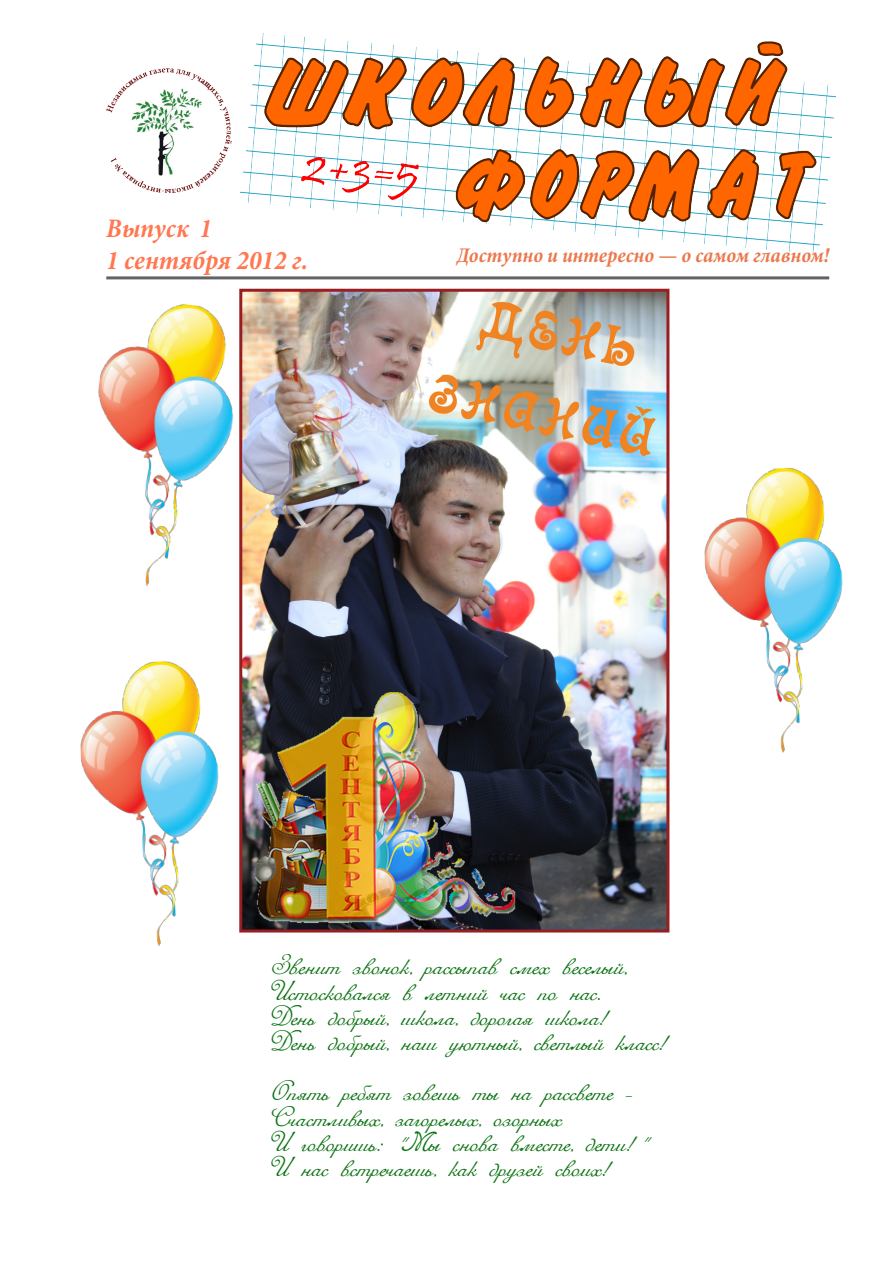
<style>
.page{position:relative;width:893px;height:1263px;background:#fff}
.page>*{position:absolute;margin:0;border:0;box-sizing:border-box;transform-origin:0 0}
.t1{font:italic 700 condensed 27px "Minion Pro";color:#ff7851}
.t2{font:21px "Romana Script";color:#0b7312}
.t3{font:italic 700 condensed 21px "Minion Pro";color:#ec774c}
.s1{font-family:"Romanticascript"}
</style>
<div class="page">
<hr style="left:106px;top:276px;width:723px;height:3px;background:#616366">
<img style="left:240px;top:33px;width:596px;height:221px">
<img style="left:106px;top:68px;width:126px;height:125px">
<img style="left:98px;top:304px;width:135px;height:282px">
<img style="left:80px;top:661px;width:139px;height:285px">
<img style="left:243px;top:293px;width:422px;height:635px">
<div style="left:239px;top:289px;width:430px;height:643px;border:3px solid #971f21"></div>
<img style="left:704px;top:467px;width:139px;height:286px">
<p class="t1" style="left:106px;top:212px;width:107px">Выпуск 1</p>
<p class="t1" style="left:106px;top:244px;width:203px">1 сентября 2012 г.</p>
<p class="t3" style="left:457px;top:243px;width:374px">Доступно и интересно — о самом главном!</p>
<p class="t2" style="left:272px;top:954px;width:356px">Звенит звонок, рассыпав смех веселый,</p>
<p class="t2" style="left:272px;top:979px;width:329px">Истосковался в летний час по нас.</p>
<p class="t2" style="left:272px;top:1004px;width:341px">День добрый, школа, дорогая школа!</p>
<p class="t2" style="left:272px;top:1029px;width:400px">День добрый, наш уютный, светлый класс!</p>
<p class="t2" style="left:272px;top:1080px;width:362px">Опять ребят зовешь ты на рассвете <span class="s1">-</span></p>
<p class="t2" style="left:272px;top:1105px;width:292px">Счастливых, загорелых, озорных</p>
<p class="t2" style="left:272px;top:1130px;width:373px">И говоришь: <span class="s1">"</span>Мы снова вместе, дети!<span class="s1">"</span></p>
<p class="t2" style="left:272px;top:1155px;width:343px">И нас встречаешь, как друзей своих!</p>
</div>
